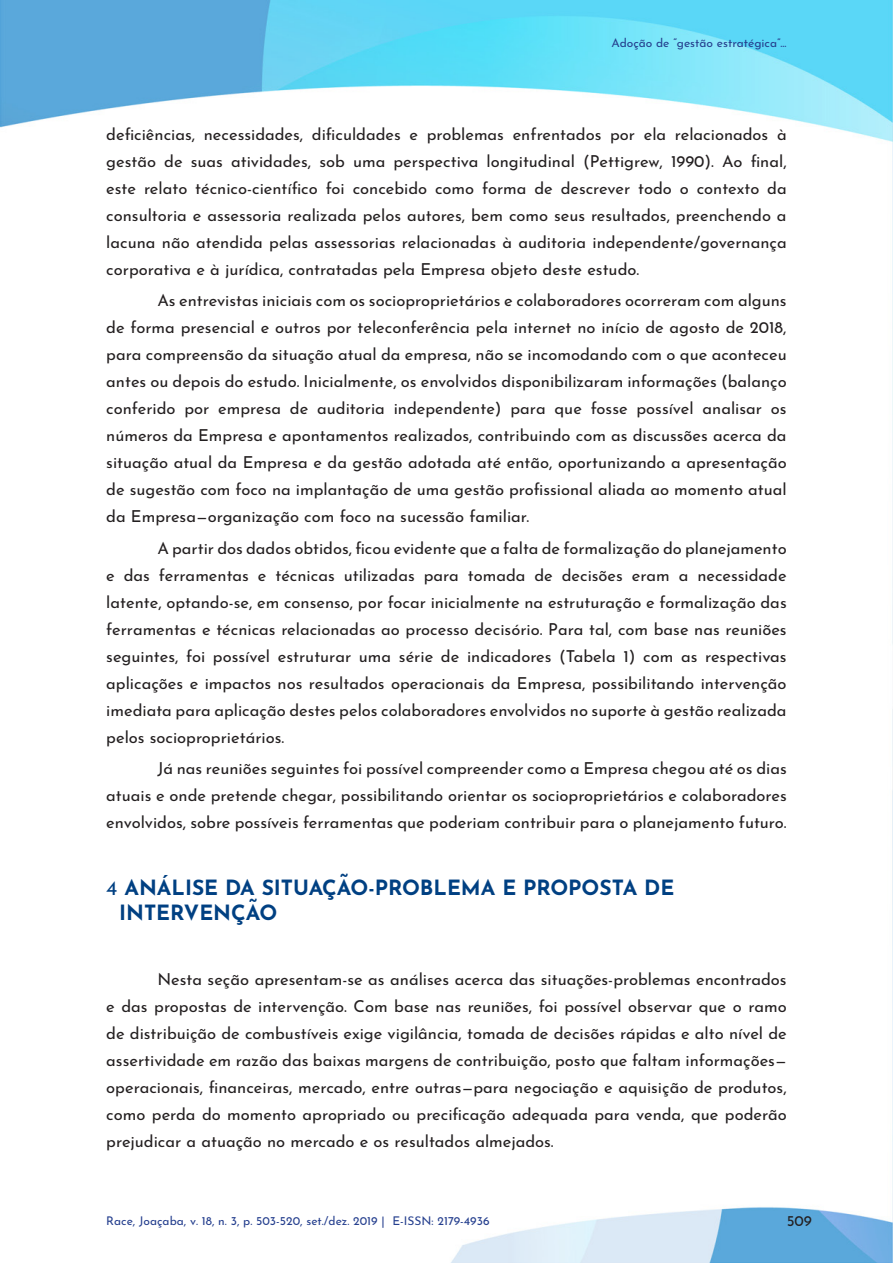
<style>
.page{position:relative;width:893px;height:1263px;background:#fff}
.page>*{position:absolute;margin:0;border:0;box-sizing:border-box;transform-origin:0 0}
.títulos_1{font:700 21px/25.2px "Josefin Sans";color:#004082}
.Texto{font:16.5px/27px "Josefin Sans";color:#231f20;text-align:justify}
.t1{font:15px "Josefin Sans";color:#231f20}
.t2{font:12px "Josefin Sans";color:#253f8e}
.s1{font-weight:400}
</style>
<div class="page">
<img style="left:0;top:0;width:893px;height:1262px">
<p class="t2" style="left:611px;top:33px;width:177px">Adoção de “gestão estratégica”...</p>
<p class="Texto" style="left:106px;top:119px;width:682px">deficiências, necessidades, dificuldades e problemas enfrentados por ela relacionados à gestão de suas atividades, sob uma perspectiva longitudinal (Pettigrew, 1990). Ao final, este relato técnico-científico foi concebido como forma de descrever todo o contexto da consultoria e assessoria realizada pelos autores, bem como seus resultados, preenchendo a lacuna não atendida pelas assessorias relacionadas à auditoria independente/governança corporativa e à jurídica, contratadas pela Empresa objeto deste estudo.</p>
<p class="Texto" style="left:106px;top:285px;width:682px;text-indent:51px">As entrevistas iniciais com os socioproprietários e colaboradores ocorreram com alguns de forma presencial e outros por teleconferência pela internet no início de agosto de 2018, para compreensão da situação atual da empresa, não se incomodando com o que aconteceu antes ou depois do estudo. Inicialmente, os envolvidos disponibilizaram informações (balanço conferido por empresa de auditoria independente) para que fosse possível analisar os números da Empresa e apontamentos realizados, contribuindo com as discussões acerca da situação atual da Empresa e da gestão adotada até então, oportunizando a apresentação de sugestão com foco na implantação de uma gestão profissional aliada ao momento atual da Empresa—organização com foco na sucessão familiar.</p>
<p class="Texto" style="left:106px;top:532px;width:682px;text-indent:51px">A partir dos dados obtidos, ficou evidente que a falta de formalização do planejamento e das ferramentas e técnicas utilizadas para tomada de decisões eram a necessidade latente, optando-se, em consenso, por focar inicialmente na estruturação e formalização das ferramentas e técnicas relacionadas ao processo decisório. Para tal, com base nas reuniões seguintes, foi possível estruturar uma série de indicadores (Tabela 1) com as respectivas aplicações e impactos nos resultados operacionais da Empresa, possibilitando intervenção imediata para aplicação destes pelos colaboradores envolvidos no suporte à gestão realizada pelos socioproprietários.</p>
<p class="Texto" style="left:106px;top:752px;width:682px;text-indent:51px">Já nas reuniões seguintes foi possível compreender como a Empresa chegou até os dias atuais e onde pretende chegar, possibilitando orientar os socioproprietários e colaboradores envolvidos, sobre possíveis ferramentas que poderiam contribuir para o planejamento futuro.</p>
<p class="títulos_1" style="left:119px;top:872px;width:557px;text-indent:-13px"><span class="s1">4</span> ANÁLISE DA SITUAÇÃO-PROBLEMA E PROPOSTA DE<br>INTERVENÇÃO</p>
<p class="Texto" style="left:106px;top:964px;width:682px;text-indent:51px">Nesta seção apresentam-se as análises acerca das situações-problemas encontrados e das propostas de intervenção. Com base nas reuniões, foi possível observar que o ramo de distribuição de combustíveis exige vigilância, tomada de decisões rápidas e alto nível de assertividade em razão das baixas margens de contribuição, posto que faltam informações— operacionais, financeiras, mercado, entre outras—para negociação e aquisição de produtos, como perda do momento apropriado ou precificação adequada para venda, que poderão prejudicar a atuação no mercado e os resultados almejados.</p>
<p class="t2" style="left:106px;top:1211px;width:385px">Race, Joaçaba, v. 18, n. 3, p. 503-520, set./dez. 2019 | E-ISSN: 2179-4936</p>
<p class="t1" style="left:787px;top:1208px;width:27px">509</p>
</div>
